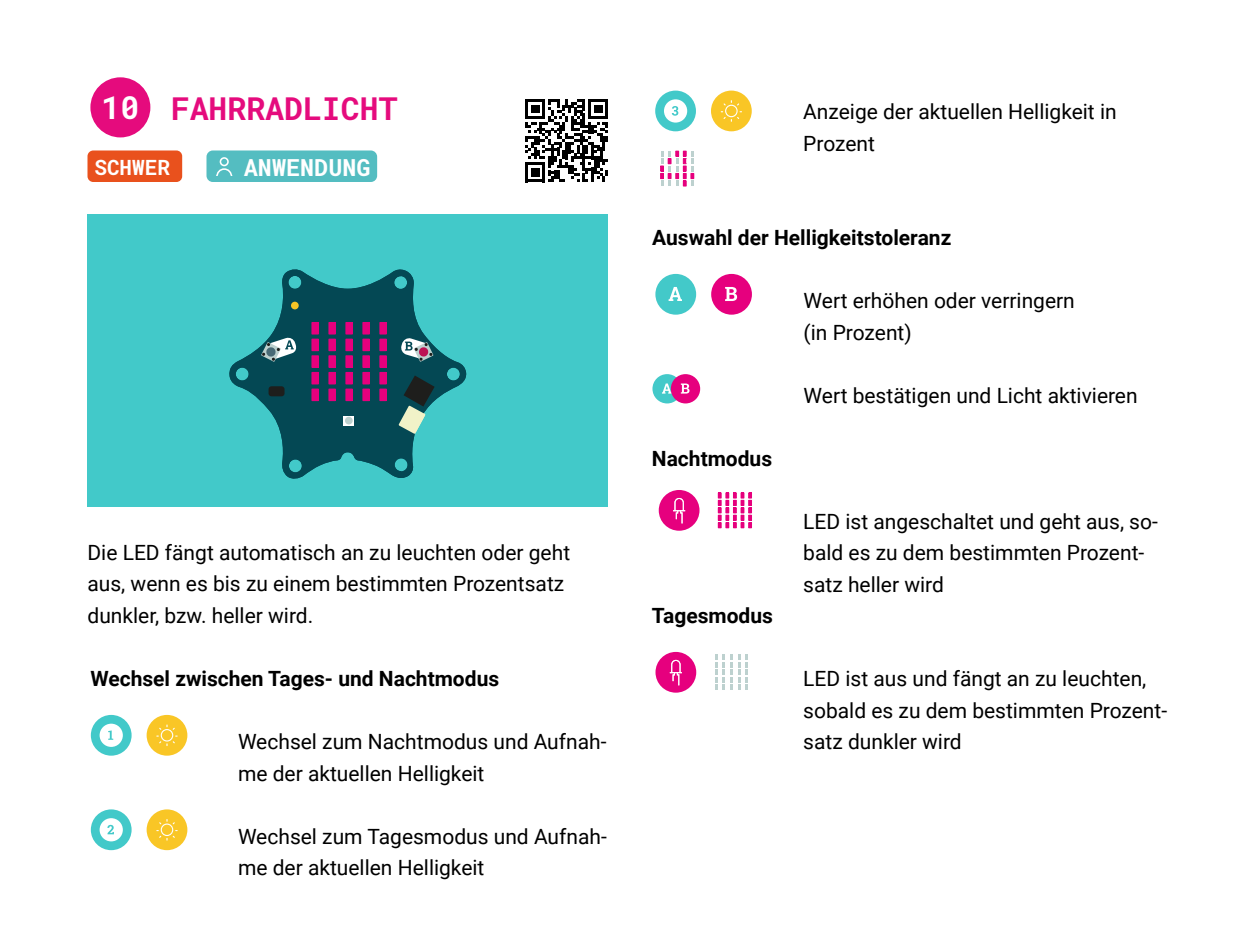
<style>
.page{position:relative;width:1260px;height:945px;background:#fff}
.page>*{position:absolute;margin:0;border:0;box-sizing:border-box;transform-origin:0 0}
.t1{font:700 31.5px "Roboto Mono";color:#e50b7d}
.t2{font:700 23.45px "Roboto Mono";color:#fff}
.t3{font:21px/31.5px "Roboto";color:#000}
.t4{font:700 21px "Roboto";color:#000}
.t5{font:700 21px "Roboto Mono";color:#fff}
.s1{color:#fff}
</style>
<div class="page">
<svg style="left:525px;top:99px;width:83px;height:83px"></svg>
<div style="left:90px;top:77px;width:60px;height:60px;background:#e50b7d;border-radius:50%"></div>
<div style="left:207px;top:150px;width:170px;height:32px;background:#54bdc1;border-radius:6px"></div>
<svg style="left:217px;top:157px;width:16px;height:19px"></svg>
<div style="left:88px;top:214px;width:520px;height:292px;background:#42c9c9"></div>
<svg style="left:229px;top:269px;width:238px;height:210px;fill:#044854"></svg>
<div style="left:269px;top:386px;width:16px;height:10px;background:#1e1e1c;border-radius:3px"></div>
<svg style="left:261px;top:337px;width:36px;height:25px"></svg>
<svg style="left:400px;top:337px;width:33px;height:25px"></svg>
<div style="left:291px;top:302px;width:8px;height:7px;background:#f6c426;border-radius:50%"></div>
<svg style="left:399px;top:376px;width:36px;height:58px"></svg>
<svg style="left:344px;top:416px;width:10px;height:10px"></svg>
<div style="left:345px;top:417px;width:8px;height:7px;background:#bcd0ce;border-radius:50%"></div>
<div style="left:380px;top:389px;width:6px;height:12px;background:#e6007d"></div>
<div style="left:380px;top:389px;width:7px;height:12px;border:1px solid #e6007d"></div>
<div style="left:363px;top:389px;width:6px;height:12px;background:#e6007d"></div>
<div style="left:363px;top:389px;width:7px;height:12px;border:1px solid #e6007d"></div>
<div style="left:329px;top:389px;width:6px;height:12px;background:#e6007d"></div>
<div style="left:329px;top:389px;width:7px;height:12px;border:1px solid #e6007d"></div>
<div style="left:312px;top:389px;width:6px;height:12px;background:#e6007d"></div>
<div style="left:312px;top:389px;width:7px;height:12px;border:1px solid #e6007d"></div>
<div style="left:380px;top:372px;width:6px;height:12px;background:#e6007d"></div>
<div style="left:380px;top:372px;width:7px;height:12px;border:1px solid #e6007d"></div>
<div style="left:312px;top:372px;width:6px;height:12px;background:#e6007d"></div>
<div style="left:312px;top:372px;width:7px;height:12px;border:1px solid #e6007d"></div>
<div style="left:380px;top:322px;width:6px;height:12px;background:#e6007d"></div>
<div style="left:380px;top:322px;width:7px;height:12px;border:1px solid #e6007d"></div>
<div style="left:346px;top:322px;width:6px;height:12px;background:#e6007d"></div>
<div style="left:346px;top:322px;width:7px;height:12px;border:1px solid #e6007d"></div>
<div style="left:346px;top:389px;width:6px;height:12px;background:#e6007d"></div>
<div style="left:346px;top:389px;width:7px;height:12px;border:1px solid #e6007d"></div>
<div style="left:363px;top:372px;width:6px;height:12px;background:#e6007d"></div>
<div style="left:363px;top:372px;width:7px;height:12px;border:1px solid #e6007d"></div>
<div style="left:346px;top:372px;width:6px;height:12px;background:#e6007d"></div>
<div style="left:346px;top:372px;width:7px;height:12px;border:1px solid #e6007d"></div>
<div style="left:329px;top:372px;width:6px;height:12px;background:#e6007d"></div>
<div style="left:329px;top:372px;width:7px;height:12px;border:1px solid #e6007d"></div>
<div style="left:380px;top:356px;width:6px;height:11px;background:#e6007d"></div>
<div style="left:380px;top:355px;width:7px;height:13px;border:1px solid #e6007d"></div>
<div style="left:363px;top:356px;width:6px;height:11px;background:#e6007d"></div>
<div style="left:363px;top:355px;width:7px;height:13px;border:1px solid #e6007d"></div>
<div style="left:346px;top:356px;width:6px;height:11px;background:#e6007d"></div>
<div style="left:346px;top:355px;width:7px;height:13px;border:1px solid #e6007d"></div>
<div style="left:329px;top:356px;width:6px;height:11px;background:#e6007d"></div>
<div style="left:329px;top:355px;width:7px;height:13px;border:1px solid #e6007d"></div>
<div style="left:312px;top:356px;width:6px;height:11px;background:#e6007d"></div>
<div style="left:312px;top:355px;width:7px;height:13px;border:1px solid #e6007d"></div>
<div style="left:380px;top:339px;width:6px;height:12px;background:#e6007d"></div>
<div style="left:380px;top:339px;width:7px;height:12px;border:1px solid #e6007d"></div>
<div style="left:363px;top:339px;width:6px;height:12px;background:#e6007d"></div>
<div style="left:363px;top:339px;width:7px;height:12px;border:1px solid #e6007d"></div>
<div style="left:346px;top:339px;width:6px;height:12px;background:#e6007d"></div>
<div style="left:346px;top:339px;width:7px;height:12px;border:1px solid #e6007d"></div>
<div style="left:329px;top:339px;width:6px;height:12px;background:#e6007d"></div>
<div style="left:329px;top:339px;width:7px;height:12px;border:1px solid #e6007d"></div>
<div style="left:312px;top:339px;width:6px;height:12px;background:#e6007d"></div>
<div style="left:312px;top:339px;width:7px;height:12px;border:1px solid #e6007d"></div>
<div style="left:363px;top:322px;width:6px;height:12px;background:#e6007d"></div>
<div style="left:363px;top:322px;width:7px;height:12px;border:1px solid #e6007d"></div>
<div style="left:329px;top:322px;width:6px;height:12px;background:#e6007d"></div>
<div style="left:329px;top:322px;width:7px;height:12px;border:1px solid #e6007d"></div>
<div style="left:312px;top:322px;width:6px;height:12px;background:#e6007d"></div>
<div style="left:312px;top:322px;width:7px;height:12px;border:1px solid #e6007d"></div>
<div style="left:88px;top:150px;width:94px;height:32px;background:#e9511d;border-radius:6px"></div>
<svg style="left:652px;top:374px;width:49px;height:30px"></svg>
<svg style="left:660px;top:150px;width:35px;height:37px"></svg>
<svg style="left:90px;top:714px;width:98px;height:42px"></svg>
<svg style="left:655px;top:273px;width:97px;height:42px"></svg>
<svg style="left:90px;top:809px;width:98px;height:42px"></svg>
<svg style="left:655px;top:90px;width:97px;height:42px"></svg>
<svg style="left:658px;top:490px;width:94px;height:41px"></svg>
<svg style="left:655px;top:651px;width:93px;height:42px"></svg>
<h1 class="t1" style="left:101px;top:86px;width:298px"><span class="s1">10</span> FAHRRADLICHT</h1>
<p class="t5" style="left:94px;top:152px;width:77px">SCHWER</p>
<p class="t2" style="left:244px;top:151px;width:128px">ANWENDUNG</p>
<p class="t3" style="left:87px;top:536px;width:484px">Die LED fängt automatisch an zu leuchten oder geht aus, wenn es bis zu einem bestimmten Prozentsatz dunkler, bzw. heller wird.</p>
<p class="t4" style="left:90px;top:664px;width:410px">Wechsel zwischen Tages- und Nachtmodus</p>
<p class="t3" style="left:238px;top:725px;width:370px">Wechsel zum Nachtmodus und Aufnah&shy;me der aktuellen Helligkeit</p>
<p class="t3" style="left:238px;top:820px;width:370px">Wechsel zum Tagesmodus und Aufnah&shy;me der aktuellen Helligkeit</p>
<p class="t3" style="left:803px;top:95px;width:315px">Anzeige der aktuellen Helligkeit in<br>Prozent</p>
<p class="t4" style="left:652px;top:223px;width:301px">Auswahl der Helligkeitstoleranz</p>
<p class="t3" style="left:804px;top:284px;width:273px">Wert erhöhen oder verringern (in Prozent)</p>
<p class="t4" style="left:652px;top:443px;width:122px">Nachtmodus</p>
<p class="t4" style="left:652px;top:601px;width:123px">Tagesmodus</p>
<p class="t3" style="left:804px;top:379px;width:336px">Wert bestätigen und Licht aktivieren</p>
<p class="t3" style="left:803px;top:505px;width:356px">LED ist angeschaltet und geht aus, so&shy;bald es zu dem bestimmten Prozent&shy;satz heller wird</p>
<p class="t3" style="left:803px;top:662px;width:365px">LED ist aus und fängt an zu leuchten, sobald es zu dem bestimmten Prozent&shy;satz dunkler wird</p>
</div>
